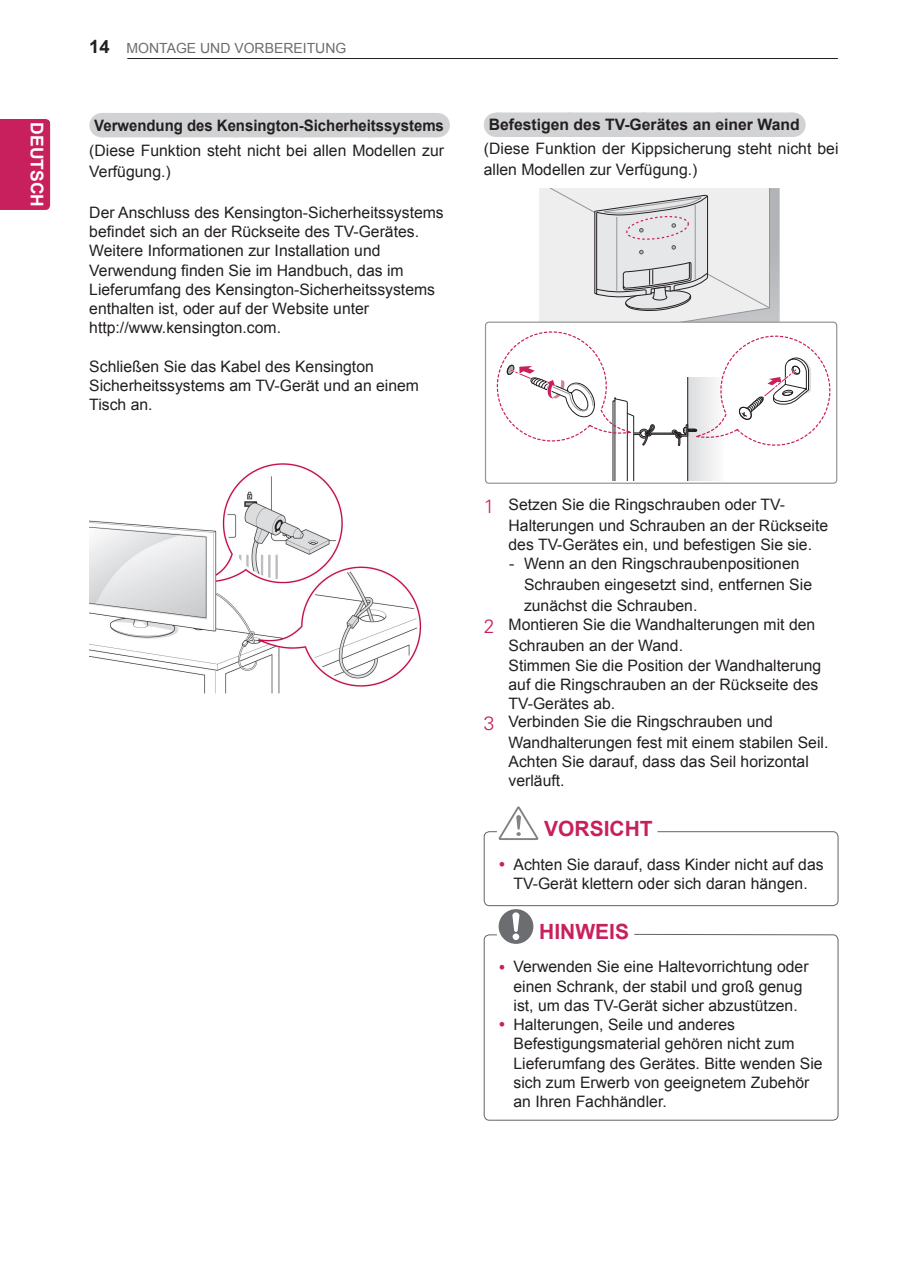
<style>
.page{position:relative;width:903px;height:1275px;background:#fff}
.page>*{position:absolute;margin:0;border:0;box-sizing:border-box;transform-origin:0 0}
.Noti_Title{font:700 21px "Arial";color:#c8205d}
.t1{font:700 17.5px "Arial";color:#fff}
.Body{font:15.75px/19.2px "Arial";color:#231f20}
.Number_List{font:15.75px/21px "Arial";color:#231f20}
.Bullet_List{font:15.75px/19.2px "Arial";color:#231f20}
.Bar_List{font:15.75px/21px "Arial";color:#231f20}
.Gray_Title{font:700 15.75px "Arial";color:#231f20;scale:.95 1}
.Gray_Title-2{font:700 15.75px "Arial";color:#231f20}
.t2{font:700 15.75px "Arial";color:#fff}
.t3{font:14px "Arial";color:#6c6d70}
.s1{font-weight:700;font-size:18.38px;color:#231f20}
.s2{font-family:"Univers";font-weight:300;font-size:19.25px;color:#c8205d}
</style>
<div class="page">
<hr style="left:127px;top:58px;width:711px;height:1px;background:#231f20">
<div style="left:0;top:119px;width:50px;height:91px;background:#c8205d"></div>
<div style="left:102px;top:113px;width:335px;height:24px;background:#d1d2d4"></div>
<svg style="left:437px;top:113px;width:1px;height:24px"></svg>
<img style="left:89px;top:463px;width:333px;height:230px">
<div style="left:496px;top:113px;width:296px;height:24px;background:#d1d2d4"></div>
<svg style="left:792px;top:113px;width:1px;height:24px"></svg>
<svg style="left:499px;top:806px;width:39px;height:34px"></svg>
<svg style="left:499px;top:909px;width:34px;height:35px"></svg>
<div style="left:513px;top:933px;width:6px;height:7px;background:#fff;border-radius:50%"></div>
<div style="left:484px;top:831px;width:354px;height:75px;border:1px solid #636366;border-radius:5px"></div>
<div style="left:484px;top:934px;width:354px;height:187px;border:1px solid #636366;border-radius:5px"></div>
<svg style="left:490px;top:188px;width:347px;height:293px"></svg>
<p class="t3" style="left:89px;top:39px;width:259px"><span class="s1">14</span> MONTAGE UND VORBEREITUNG</p>
<p class="t1" style="left:49px;top:122px;width:86px;rotate:90deg">DEUTSCH</p>
<p class="Gray_Title" style="left:94px;top:115px;width:369px">Verwendung des Kensington-Sicherheitssystems</p>
<p class="Body" style="left:89px;top:141px;width:356px;line-height:21px">(Diese Funktion steht nicht bei allen Modellen zur<br>Verfügung.)</p>
<p class="Body" style="left:89px;top:203px;width:356px">Der Anschluss des Kensington-Sicherheitssystems befindet sich an der Rückseite des TV-Gerätes.<br>Weitere Informationen zur Installation und Verwendung finden Sie im Handbuch, das im Lieferumfang des Kensington-Sicherheitssystems enthalten ist, oder auf der Website unter</p>
<p class="Body" style="left:89px;top:318px;width:193px">http://www.kensington.com.</p>
<p class="Body" style="left:89px;top:357px;width:331px">Schließen Sie das Kabel des Kensington<br>Sicherheitssystems am TV-Gerät und an einem<br>Tisch an.</p>
<p class="t2" style="left:48px;top:148px;width:36px;rotate:90deg">ENG</p>
<p class="Gray_Title-2" style="left:489px;top:114px;width:313px">Befestigen des TV-Gerätes an einer Wand</p>
<p class="Body" style="left:484px;top:138px;width:356px;line-height:21px">(Diese Funktion der Kippsicherung steht nicht bei allen Modellen zur Verfügung.)</p>
<p class="Number_List" style="left:508px;top:494px;width:321px;text-indent:-25px"><span class="s2">1</span> Setzen Sie die Ringschrauben oder TV-<br>Halterungen und Schrauben an der Rückseite</p>
<p class="Number_List" style="left:508px;top:534px;width:305px">des TV-Gerätes ein, und befestigen Sie sie.</p>
<p class="Bar_List" style="left:524px;top:553px;width:290px;text-indent:-15px">- Wenn an den Ringschraubenpositionen<br>Schrauben eingesetzt sind, entfernen Sie zunächst die Schrauben.</p>
<p class="Number_List" style="left:508px;top:614px;width:308px;text-indent:-25px"><span class="s2">2</span> Montieren Sie die Wandhalterungen mit den<br>Schrauben an der Wand.</p>
<p class="Number_List" style="left:508px;top:656px;width:314px;line-height:19.2px">Stimmen Sie die Position der Wandhalterung auf die Ringschrauben an der Rückseite des<br>TV-Gerätes ab.</p>
<p class="Number_List" style="left:508px;top:711px;width:321px;text-indent:-25px"><span class="s2">3</span> Verbinden Sie die Ringschrauben und<br>Wandhalterungen fest mit einem stabilen Seil.</p>
<p class="Number_List" style="left:508px;top:752px;width:302px;line-height:19.2px">Achten Sie darauf, dass das Seil horizontal verläuft.</p>
<p class="Noti_Title" style="left:544px;top:815px;width:110px">VORSICHT</p>
<p class="Bullet_List" style="left:513px;top:855px;width:312px">Achten Sie darauf, dass Kinder nicht auf das<br>TV-Gerät klettern oder sich daran hängen.</p>
<p class="Noti_Title" style="left:539px;top:918px;width:91px">HINWEIS</p>
<p class="Bullet_List" style="left:513px;top:957px;width:297px">Verwenden Sie eine Haltevorrichtung oder einen Schrank, der stabil und groß genug ist, um das TV-Gerät sicher abzustützen.</p>
<p class="Bullet_List" style="left:513px;top:1015px;width:311px">Halterungen, Seile und anderes Befestigungsmaterial gehören nicht zum Lieferumfang des Gerätes. Bitte wenden Sie sich zum Erwerb von geeignetem Zubehör an Ihren Fachhändler.</p>
</div>
